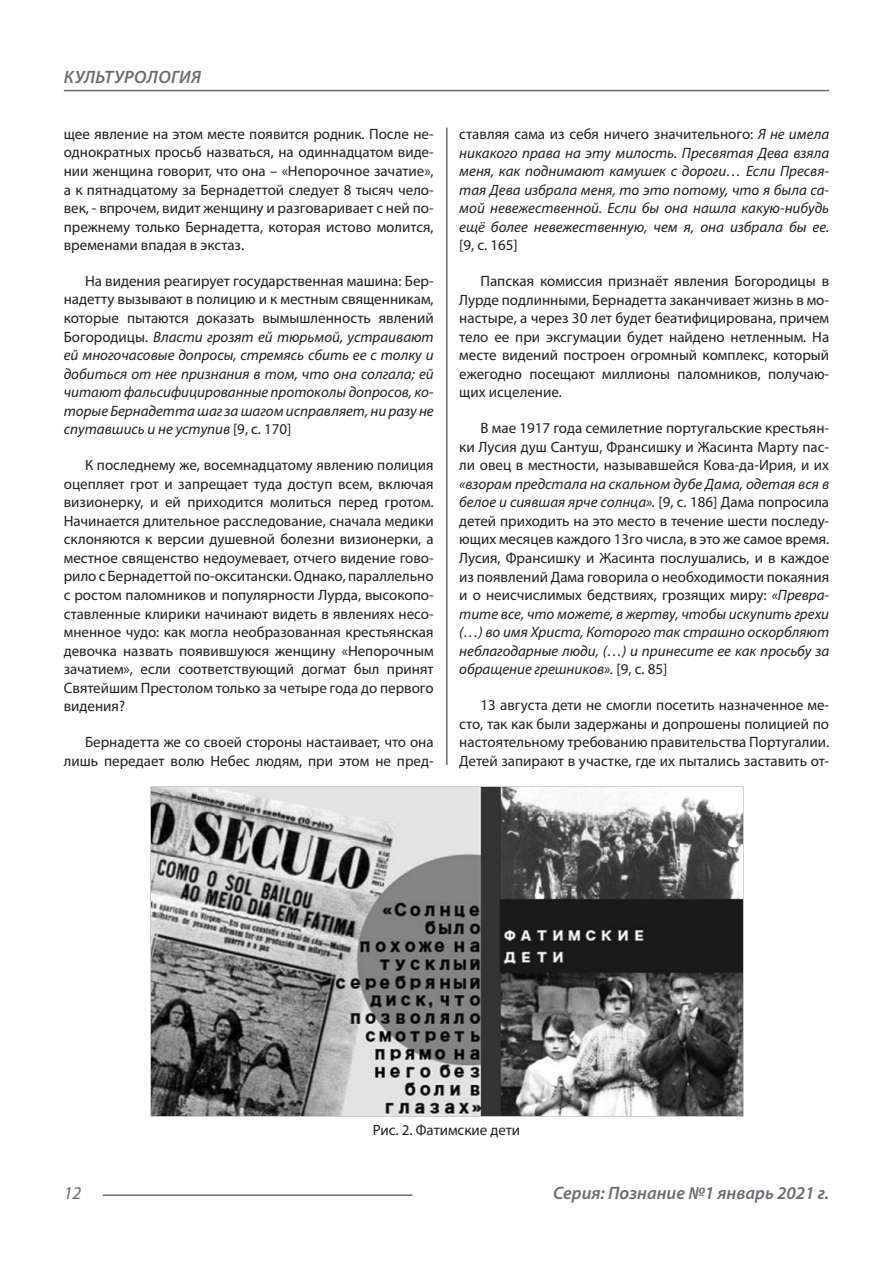
<style>
.page{position:relative;width:893px;height:1263px;background:#fff}
.page>*{position:absolute;margin:0;border:0;box-sizing:border-box;transform-origin:0 0}
.t1{font:italic 600 18px "Myriad Pro";color:#6c6d70}
.t2{font:italic 600 18px "Myriad Pro";letter-spacing:.02em;color:#6c6d70}
.t3{font:italic 18px "Myriad Pro";color:#6c6d70}
.Статья_текст{font:15px/18.6px "Myriad Pro";color:#231f20;text-align:justify}
.Статья_текст-2{font:italic 15px/18.6px "Myriad Pro";color:#231f20;text-align:justify}
.s1{font-style:normal}
.s2{font-style:italic}
</style>
<div class="page">
<hr style="left:446px;top:128px;width:1px;height:1007px;background:#231f20">
<hr style="left:103px;top:1194px;width:309px;height:2px;background:#6c6d70">
<hr style="left:64px;top:90px;width:765px;height:1px;background:#6c6d70">
<div style="left:439px;top:765px;width:19px;height:387px;background:#fff"></div>
<img style="left:150px;top:787px;width:594px;height:329px">
<p class="t2" style="left:64px;top:66px;width:139px">КУЛЬТУРОЛОГИЯ</p>
<p class="Статья_текст" style="left:64px;top:124px;width:371px">щее явление на этом месте появится родник. После не&shy;однократных просьб назваться, на одиннадцатом виде&shy;нии женщина говорит, что она – «Непорочное зачатие», а к пятнадцатому за Бернадеттой следует 8 тысяч чело&shy;век, - впрочем, видит женщину и разговаривает с ней по&shy;прежнему только Бернадетта, которая истово молится, временами впадая в экстаз.</p>
<p class="Статья_текст-2" style="left:64px;top:271px;width:371px;text-indent:21px"><span class="s1">На видения реагирует государственная машина: Бер&shy;надетту вызывают в полицию и к местным священникам, которые пытаются доказать вымышленность явлений Богородицы.</span> Власти грозят ей тюрьмой, устраивают ей многочасовые допросы, стремясь сбить ее с толку и добиться от нее признания в том, что она солгала; ей читают фальсифицированные протоколы допросов, ко&shy;торые Бернадетта шаг за шагом исправляет, ни разу не спутавшись и не уступив <span class="s1">[9, c. 170]</span></p>
<p class="Статья_текст" style="left:64px;top:455px;width:371px;text-indent:21px">К последнему же, восемнадцатому явлению полиция оцепляет грот и запрещает туда доступ всем, включая визионерку, и ей приходится молиться перед гротом.<br>Начинается длительное расследование, сначала медики склоняются к версии душевной болезни визионерки, а местное священство недоумевает, отчего видение гово&shy;рило с Бернадеттой по-окситански. Однако, параллельно с ростом паломников и популярности Лурда, высокопо&shy;ставленные клирики начинают видеть в явлениях несо&shy;мненное чудо: как могла необразованная крестьянская девочка назвать появившуюся женщину «Непорочным зачатием», если соответствующий догмат был принят Святейшим Престолом только за четыре года до первого видения?</p>
<p class="Статья_текст" style="left:64px;top:732px;width:371px;text-align:right">Бернадетта же со своей стороны настаивает, что она лишь передает волю Небес людям, при этом не пред-</p>
<p class="Статья_текст-2" style="left:459px;top:124px;width:371px"><span class="s1">ставляя сама из себя ничего значительного:</span> Я не имела никакого права на эту милость. Пресвятая Дева взяла меня, как поднимают камушек с дороги… Если Пресвя&shy;тая Дева избрала меня, то это потому, что я была са&shy;мой невежественной. Если бы она нашла какую-нибудь ещё более невежественную, чем я, она избрала бы ee. <span class="s1">[9, c. 165]</span></p>
<p class="Статья_текст" style="left:459px;top:271px;width:371px;text-indent:21px">Папская комиссия признаёт явления Богородицы в Лурде подлинными, Бернадетта заканчивает жизнь в мо&shy;настыре, а через 30 лет будет беатифицирована, причем тело ее при эксгумации будет найдено нетленным. На месте видений построен огромный комплекс, который ежегодно посещают миллионы паломников, получаю&shy;щих исцеление.</p>
<p class="Статья_текст" style="left:459px;top:418px;width:371px;text-indent:21px">В мае 1917 года семилетние португальские крестьян&shy;ки Лусия душ Сантуш, Франсишку и Жасинта Марту пас&shy;ли овец в местности, называвшейся Кова-да-Ирия, и их <span class="s2">«взорам предстала на скальном дубе Дама, одетая вся в белое и сиявшая ярче солнца».</span> [9, c. 186] Дама попросила детей приходить на это место в течение шести последу&shy;ющих месяцев каждого 13го числа, в это же самое время.<br>Лусия, Франсишку и Жасинта послушались, и в каждое из появлений Дама говорила о необходимости покаяния и о неисчислимых бедствиях, грозящих миру: <span class="s2">«Превра&shy;тите все, что можете, в жертву, чтобы искупить грехи (…) во имя Христа, Которого так страшно оскорбляют неблагодарные люди, (…) и принесите ее как просьбу за обращение грешников».</span> [9, c. 85]</p>
<p class="Статья_текст" style="left:459px;top:695px;width:371px;text-indent:21px">13 августа дети не смогли посетить назначенное ме&shy;сто, так как были задержаны и допрошены полицией по настоятельному требованию правительства Португалии.<br>Детей запирают в участке, где их пытались заставить от-</p>
<p class="Статья_текст" style="left:373px;top:1120px;width:149px">Рис. 2. Фатимские дети</p>
<p class="t3" style="left:64px;top:1182px;width:19px">12</p>
<p class="t1" style="left:553px;top:1182px;width:278px">Серия: Познание №1 январь 2021 г.</p>
</div>
